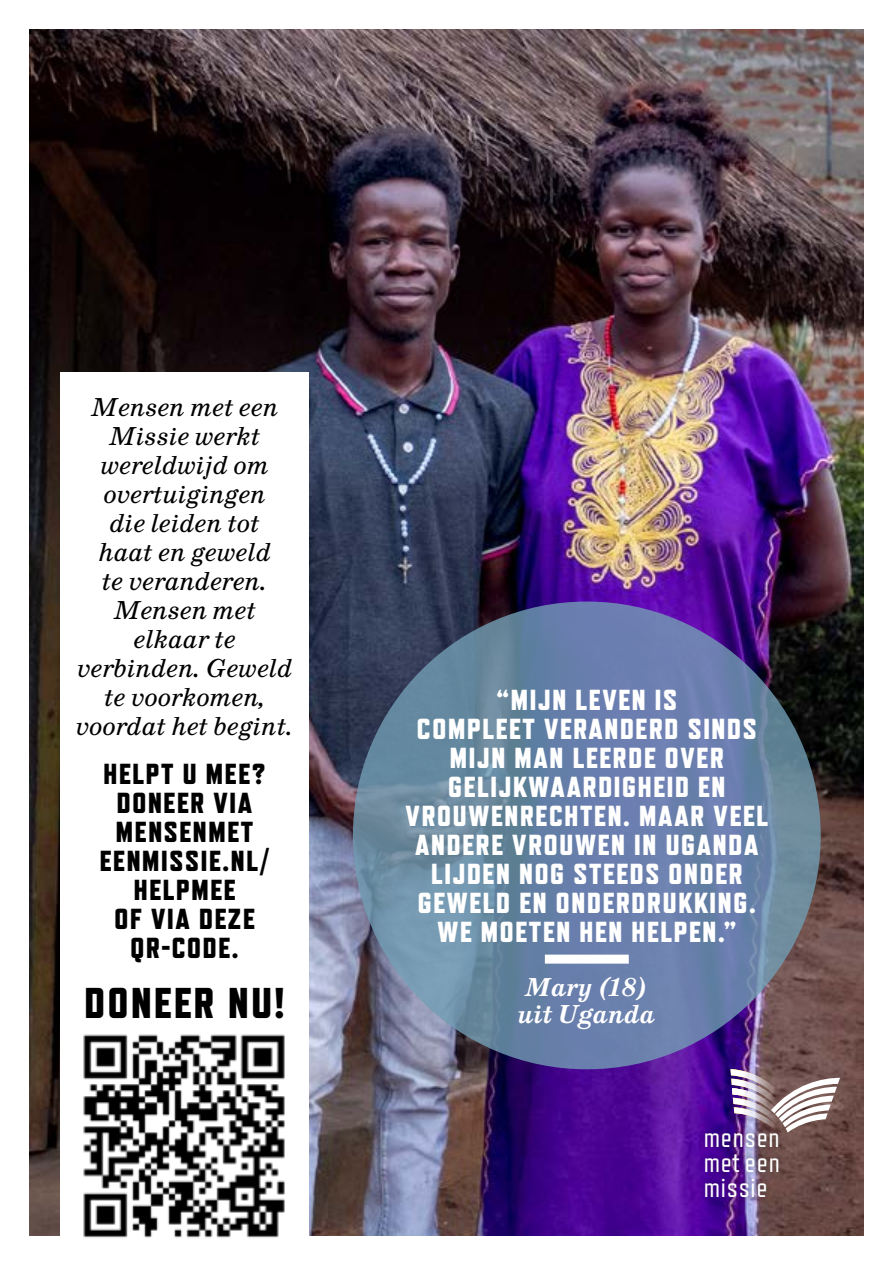
<style>
.page{position:relative;width:893px;height:1263px;background:#fff}
.page>*{position:absolute;margin:0;border:0;box-sizing:border-box;transform-origin:0 0}
.t1{font:800 43.05px "Refrigerator Deluxe";letter-spacing:.06em;color:#000}
.t2{font:800 28.95px/29px "Refrigerator Deluxe";letter-spacing:.06em;color:#fff;text-align:center}
.t3{font:800 28.95px/29px "Refrigerator Deluxe";letter-spacing:.06em;color:#000;text-align:center}
.t4{font:28.95px/24.8px "Refrigerator Deluxe";letter-spacing:.025em;color:#fff;text-align:justify}
.t5{font:italic 26.4px/29px "School";letter-spacing:-.025em;color:#000;text-align:center}
.t6{font:italic 700 26.4px/27px "School";letter-spacing:-.025em;color:#fff}
</style>
<div class="page">
<img style="left:30px;top:30px;width:833px;height:1205px">
<svg style="left:353px;top:601px;width:468px;height:468px;background:#6984a7"></svg>
<div style="left:545px;top:955px;width:84px;height:9px;background:#fff"></div>
<div style="left:61px;top:372px;width:248px;height:890px;background:#fff"></div>
<img style="left:83px;top:1034px;width:202px;height:204px">
<img style="left:730px;top:1069px;width:110px;height:63px">
<div style="left:699px;top:1126px;width:87px;height:77px;background:#000;opacity:.3"></div>
<p class="t5" style="left:75px;top:394px;width:220px">Mensen met een<br>Missie werkt wereldwijd om overtuigingen<br>die leiden tot<br>haat en geweld<br>te veranderen.<br>Mensen met elkaar te verbinden. Geweld te voorkomen, voordat het begint.</p>
<p class="t3" style="left:100px;top:759px;width:171px">HELPT U MEE?<br>DONEER VIA<br>MENSENMET<br>EENMISSIE.NL/<br>HELPMEE<br>OF VIA DEZE<br>QR-CODE.</p>
<h1 class="t1" style="left:85px;top:977px;width:201px">DONEER NU!</h1>
<p class="t2" style="left:406px;top:685px;width:364px">“MIJN LEVEN IS<br>COMPLEET VERANDERD SINDS<br>MIJN MAN LEERDE OVER<br>GELIJKWAARDIGHEID EN<br>VROUWENRECHTEN. MAAR VEEL<br>ANDERE VROUWEN IN UGANDA<br>LIJDEN NOG STEEDS ONDER<br>GEWELD EN ONDERDRUKKING.<br>WE MOETEN HEN HELPEN.”</p>
<p class="t6" style="left:518px;top:975px;width:140px">Mary (18) uit Uganda</p>
<p class="t4" style="left:704px;top:1125px;width:78px">mensen met een missie</p>
</div>
